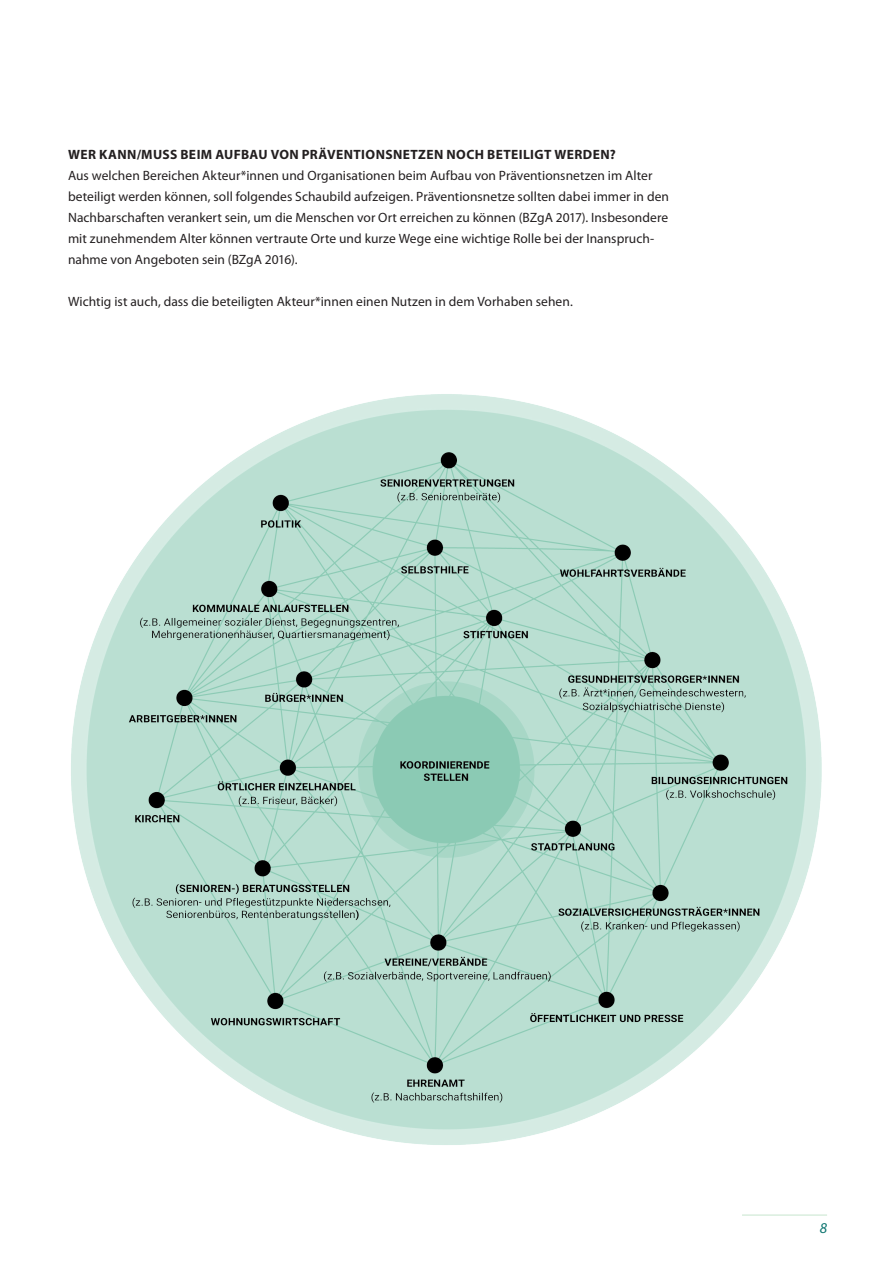
<style>
.page{position:relative;width:893px;height:1263px;background:#fff}
.page>*{position:absolute;margin:0;border:0;box-sizing:border-box;transform-origin:0 0}
.t1{font:italic 15px "Myriad Pro";color:#0f7671}
.Fließtext{font:13.5px/21px "Myriad Pro";letter-spacing:.005em;color:#231f20}
.Fließtext-2{font:700 13.5px "Myriad Pro";letter-spacing:.03em;color:#231f20}
</style>
<div class="page">
<hr style="left:742px;top:1214px;width:85px;height:1px;background:#cce8d3">
<img style="left:71px;top:394px;width:751px;height:751px">
<p class="Fließtext-2" style="left:68px;top:145px;width:549px">WER KANN/MUSS BEIM AUFBAU VON PRÄVENTIONSNETZEN NOCH BETEILIGT WERDEN?</p>
<p class="Fließtext" style="left:68px;top:164px;width:602px">Aus welchen Bereichen Akteur*innen und Organisationen beim Aufbau von Präventionsnetzen im Alter beteiligt werden können, soll folgendes Schaubild aufzeigen. Präventionsnetze sollten dabei immer in den Nachbarschaften verankert sein, um die Menschen vor Ort erreichen zu können (BZgA 2017). Insbesondere mit zunehmendem Alter können vertraute Orte und kurze Wege eine wichtige Rolle bei der Inanspruch&shy;nahme von Angeboten sein (BZgA 2016).</p>
<p class="Fließtext" style="left:68px;top:290px;width:506px">Wichtig ist auch, dass die beteiligten Akteur*innen einen Nutzen in dem Vorhaben sehen.</p>
<p class="t1" style="left:820px;top:1218px;width:9px">8</p>
</div>
